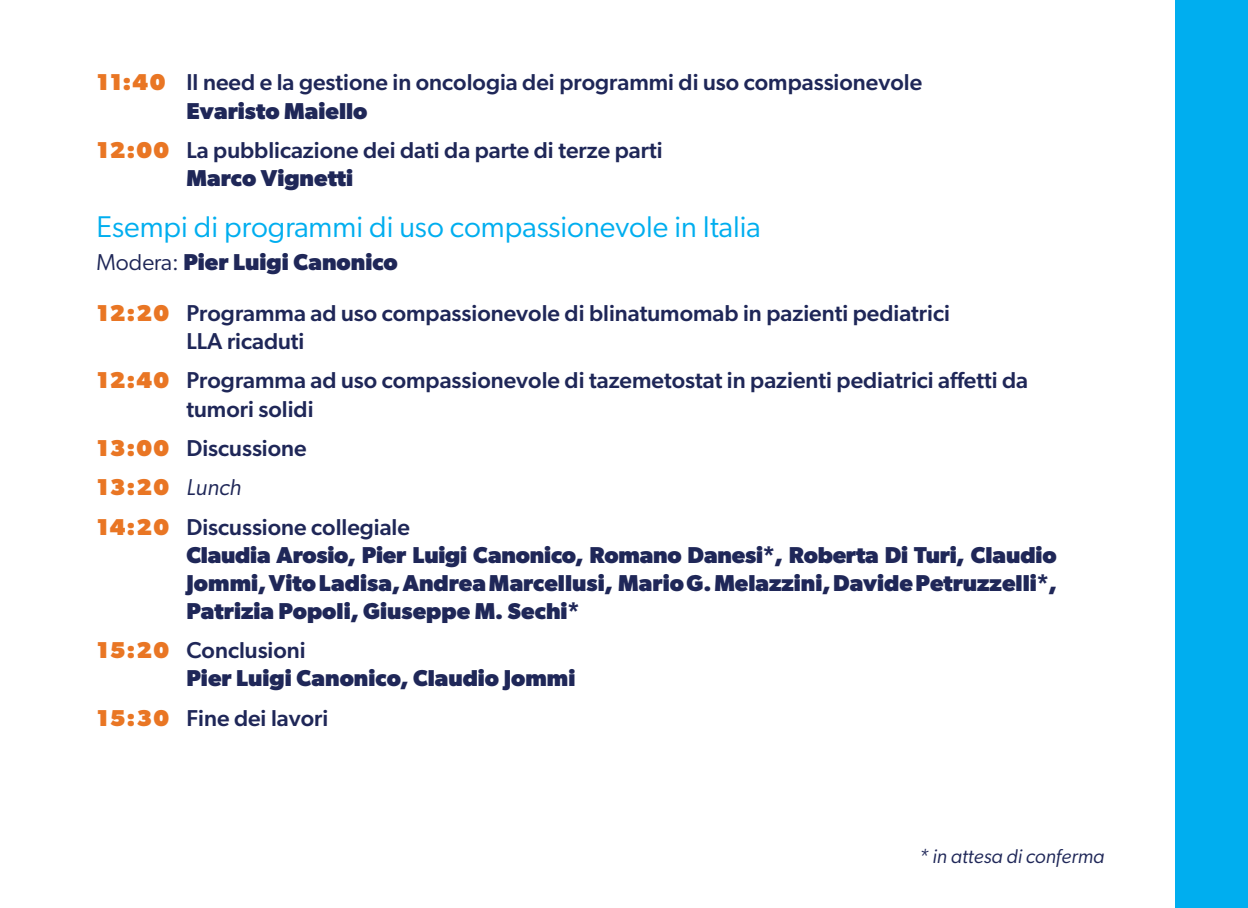
<style>
.page{position:relative;width:1248px;height:908px;background:#fff}
.page>*{position:absolute;margin:0;border:0;box-sizing:border-box;transform-origin:0 0}
.t1{font:30px "Gibson";color:#00aeef}
.t2{font:500 23px/28px "Gibson";color:#1f2758}
.t3{font:700 23px/28px "Gibson";color:#1f2758;text-align:justify}
.t4{font:800 23px "Gibson";color:#e97624}
.t5{font:italic 20px "Gibson";color:#1f2758}
.s1{font-weight:800;color:#e97624}
.s2{font-weight:700}
.s3{font-weight:400}
.s4{font-weight:400;font-style:italic;color:#1f2758}
.s5{font-weight:500}
</style>
<div class="page">
<hr style="left:1247px;top:0;width:1px;height:907px;background:#00aeef">
<div style="left:1175px;top:0;width:72px;height:907px;background:#00aeef"></div>
<p class="t2" style="left:186px;top:68px;width:737px;text-indent:-90px"><span class="s1">11:40</span> Il need e la gestione in oncologia dei programmi di uso compassionevole<br><span class="s2">Evaristo Maiello</span></p>
<p class="t2" style="left:186px;top:135px;width:477px;text-indent:-90px"><span class="s1">12:00</span> La pubblicazione dei dati da parte di terze parti<br><span class="s2">Marco Vignetti</span></p>
<p class="t1" style="left:96px;top:208px;width:666px">Esempi di programmi di uso compassionevole in Italia</p>
<p class="t3" style="left:96px;top:248px;width:303px"><span class="s3">Modera:</span> Pier Luigi Canonico</p>
<p class="t2" style="left:186px;top:298px;width:765px;text-indent:-90px"><span class="s1">12:20</span> Programma ad uso compassionevole di blinatumomab in pazienti pediatrici<br>LLA ricaduti</p>
<p class="t2" style="left:186px;top:366px;width:843px;text-indent:-90px"><span class="s1">12:40</span> Programma ad uso compassionevole di tazemetostat in pazienti pediatrici affetti da tumori solidi</p>
<p class="t2" style="left:96px;top:433px;width:212px"><span class="s1">13:00</span> Discussione</p>
<p class="t4" style="left:96px;top:473px;width:146px">13:20 <span class="s4">Lunch</span></p>
<p class="t2" style="left:96px;top:512px;width:315px"><span class="s1">14:20</span> Discussione collegiale</p>
<p class="t3" style="left:186px;top:540px;width:871px">Claudia Arosio, Pier Luigi Canonico, Romano Danesi*, Roberta Di Turi, Claudio Jommi, Vito Ladisa, Andrea Marcellusi, Mario G. Melazzini, Davide Petruzzelli*, Patrizia Popoli, Giuseppe M. Sechi*</p>
<p class="t3" style="left:186px;top:635px;width:390px;text-indent:-90px"><span class="s1">15:20</span> <span class="s5">Conclusioni<br></span>Pier Luigi Canonico, Claudio Jommi</p>
<p class="t2" style="left:96px;top:702px;width:233px"><span class="s1">15:30</span> Fine dei lavori</p>
<p class="t5" style="left:918px;top:843px;width:187px">* in attesa di conferma</p>
</div>
